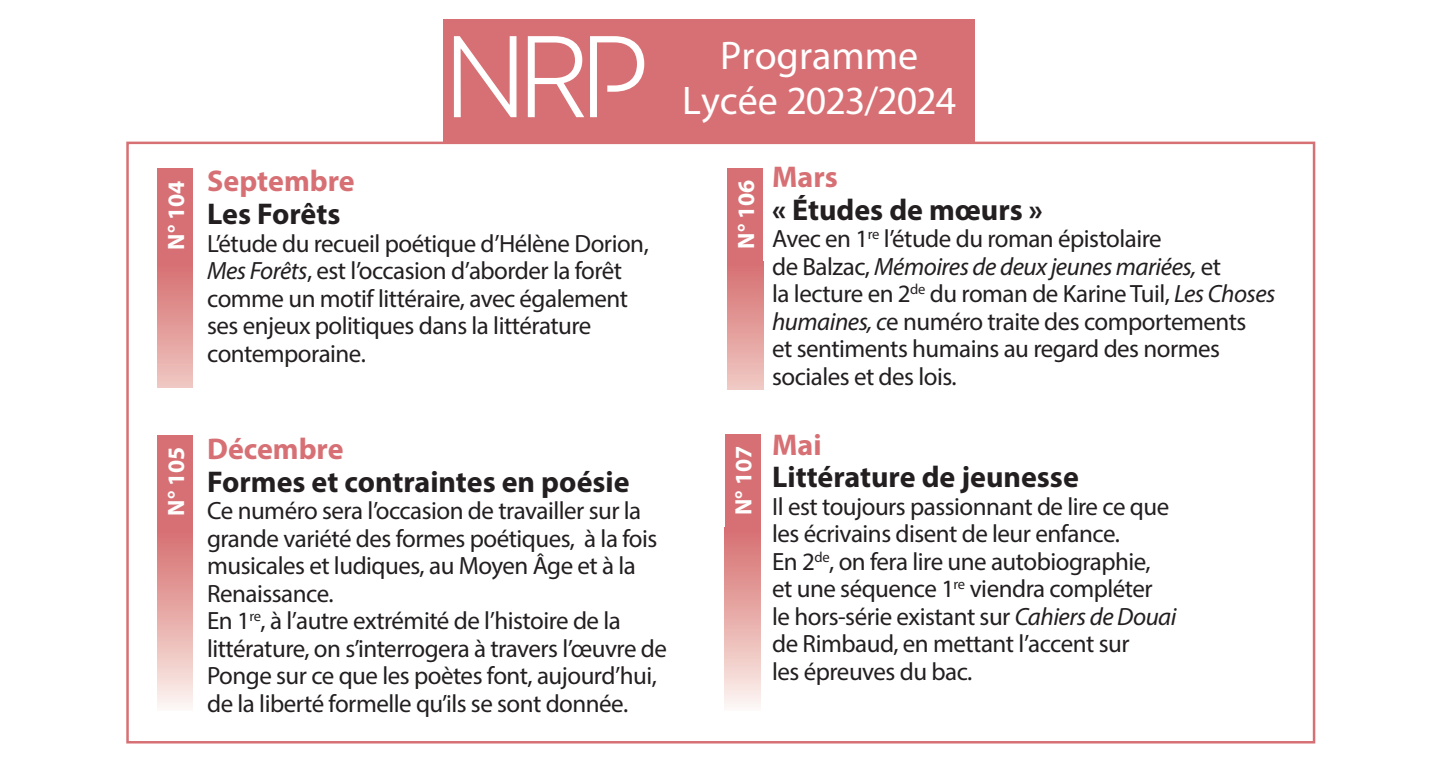
<style>
.page{position:relative;width:1452px;height:761px;background:#fff}
.page>*{position:absolute;margin:0;border:0;box-sizing:border-box;transform-origin:0 0}
.t1{font:40px/44.2px "Myriad Pro";color:#fff;text-align:center}
.t2{font:700 30px/32.5px "Myriad Pro";color:#231f20}
.t3{font:700 30px "Myriad Pro";color:#d77074}
.t4{font:25px/27.5px "Myriad Pro";letter-spacing:-.02em;color:#231f20}
.t5{font:700 23.75px "Myriad Pro";color:#fff}
.s1{font-style:italic}
.s2{color:#d77074}
</style>
<div class="page">
<div style="left:126px;top:141px;width:1189px;height:602px;background:#fff;border:2px solid #d77074"></div>
<div style="left:443px;top:19px;width:532px;height:124px;background:#d77074"></div>
<svg style="left:454px;top:36px;width:190px;height:81px"></svg>
<div style="left:157px;top:169px;width:36px;height:94px;background:#d77074"></div>
<div style="left:157px;top:262px;width:36px;height:126px;background:linear-gradient(to bottom,#d66e70,#efc7c1)"></div>
<div style="left:157px;top:435px;width:36px;height:94px;background:#d77074"></div>
<div style="left:157px;top:528px;width:36px;height:182px;background:linear-gradient(to bottom,#d56c6c,#fcf3ee)"></div>
<div style="left:728px;top:168px;width:35px;height:94px;background:#d77074"></div>
<div style="left:728px;top:261px;width:35px;height:128px;background:linear-gradient(to bottom,#d56d70,#f0c8c2)"></div>
<div style="left:725px;top:434px;width:35px;height:94px;background:#d77074"></div>
<div style="left:725px;top:527px;width:35px;height:183px;background:linear-gradient(to bottom,#d56b6c,#fcf5ef)"></div>
<p class="t5" style="left:161px;top:249px;width:70px;rotate:-90deg">N° 104</p>
<p class="t3" style="left:207px;top:162px;width:149px">Septembre</p>
<p class="t2" style="left:207px;top:196px;width:135px">Les Forêts</p>
<p class="t4" style="left:207px;top:229px;width:443px">L’étude du recueil poétique d’Hélène Dorion, <span class="s1">Mes Forêts</span>, est l’occasion d’aborder la forêt comme un motif littéraire, avec également ses enjeux politiques dans la littérature contemporaine.</p>
<p class="t1" style="left:682px;top:33px;width:276px">Programme<br>Lycée 2023/2024</p>
<p class="t5" style="left:731px;top:249px;width:70px;rotate:-90deg">N° 106</p>
<p class="t2" style="left:772px;top:160px;width:272px"><span class="s2">Mars<br></span>« Études de mœurs »</p>
<p class="t4" style="left:772px;top:224px;width:505px">Avec en 1<sup>re</sup> l’étude du roman épistolaire<br>de Balzac, <span class="s1">Mémoires de deux jeunes mariées,</span> et<br>la lecture en 2<sup>de</sup> du roman de Karine Tuil, <span class="s1">Les Choses humaines, c</span>e numéro traite des comportements<br>et sentiments humains au regard des normes sociales et des lois.</p>
<p class="t5" style="left:161px;top:515px;width:70px;rotate:-90deg">N° 105</p>
<p class="t3" style="left:207px;top:429px;width:138px">Décembre</p>
<p class="t2" style="left:207px;top:464px;width:424px">Formes et contraintes en poésie</p>
<p class="t4" style="left:207px;top:496px;width:461px">Ce numéro sera l’occasion de travailler sur la grande variété des formes poétiques, à la fois musicales et ludiques, au Moyen Âge et à la Renaissance.<br>En 1<sup>re</sup>, à l’autre extrémité de l’histoire de la littérature, on s’interrogera à travers l’œuvre de Ponge sur ce que les poètes font, aujourd’hui, de la liberté formelle qu’ils se sont donnée.</p>
<p class="t5" style="left:728px;top:515px;width:70px;rotate:-90deg">N° 107</p>
<p class="t2" style="left:772px;top:427px;width:308px"><span class="s2">Mai<br></span>Littérature de jeunesse</p>
<p class="t4" style="left:772px;top:492px;width:406px">Il est toujours passionnant de lire ce que les écrivains disent de leur enfance.<br>En 2<sup>de</sup>, on fera lire une autobiographie, et une séquence 1<sup>re</sup> viendra compléter le hors-série existant sur <span class="s1">Cahiers de Douai </span>de Rimbaud, en mettant l’accent sur<br>les épreuves du bac.</p>
</div>
